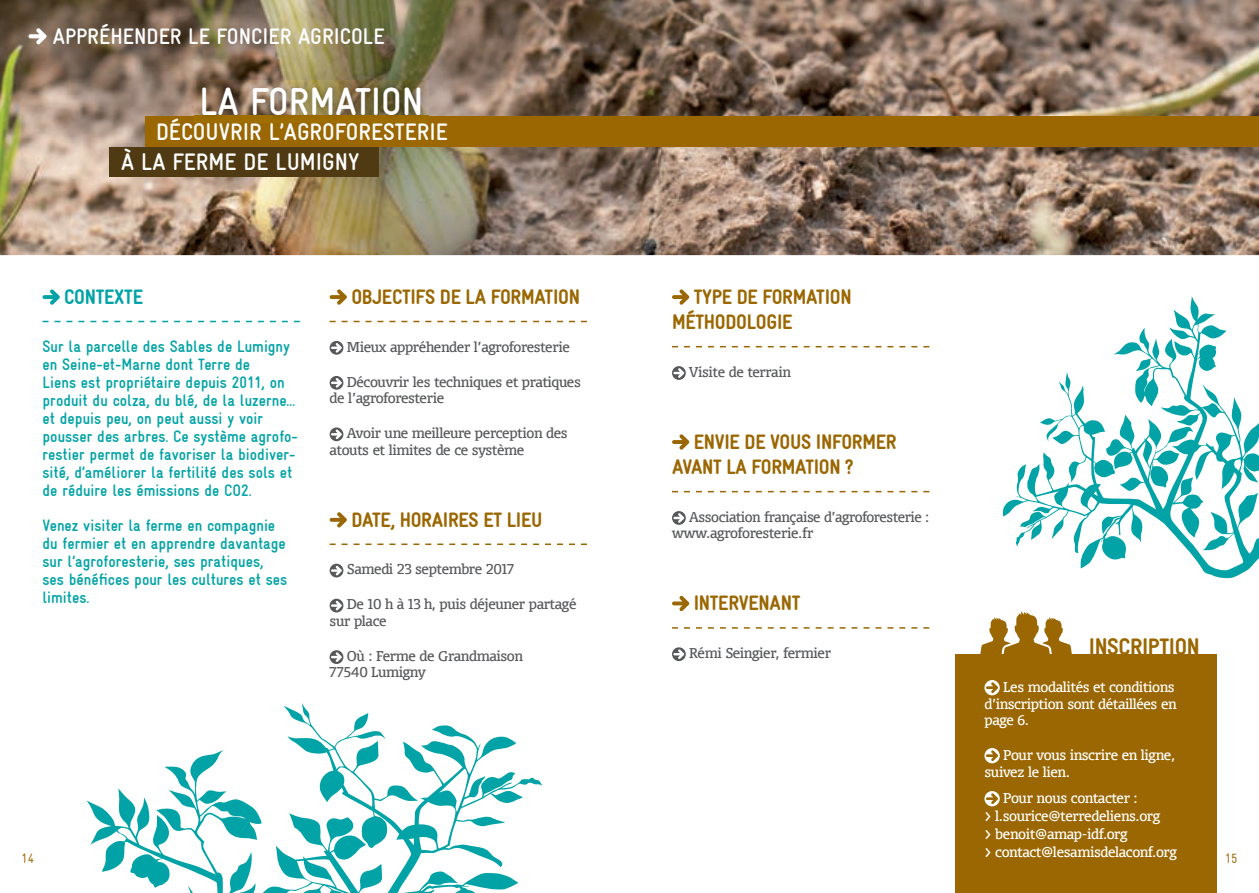
<style>
.page{position:relative;width:1259px;height:893px;background:#fff}
.page>*{position:absolute;margin:0;border:0;box-sizing:border-box;transform-origin:0 0}
.t1{font:700 condensed 39.15px "Gravur";color:#fff}
.t2{font:700 condensed 24px/30px "Gravur";color:#fff}
.t3{font:900 condensed 24px "Gravur";letter-spacing:-.015em;color:#9a6702}
.t4{font:700 condensed 22.5px "Gravur";color:#fff}
.t5{font:900 condensed 21px/25.2px "Gravur";letter-spacing:-.015em;color:#9a6702}
.t6{font:900 condensed 21px "Gravur";letter-spacing:-.015em;color:#02a3a6}
.t7{font:700 condensed 16.5px/18px "Gravur";color:#02a3a6}
.t8{font:13.5px/16.5px "Olsen LF";letter-spacing:-.025em;color:#57585a}
.t9{font:13.5px/16.5px "Olsen LF";letter-spacing:-.025em;color:#fff}
.t10{font:condensed 13.5px "Gravur";color:#a4721a}
</style>
<div class="page">
<img style="left:0;top:0;width:1259px;height:255px">
<div style="left:146px;top:116px;width:1113px;height:31px;background:#9a6702"></div>
<div style="left:109px;top:147px;width:269px;height:30px;background:#4f3a13"></div>
<img style="left:195px;top:80px;width:233px;height:36px">
<svg style="left:672px;top:346px;width:257px;height:1px"></svg>
<svg style="left:672px;top:491px;width:257px;height:1px"></svg>
<svg style="left:672px;top:627px;width:257px;height:2px"></svg>
<svg style="left:672px;top:289px;width:17px;height:16px"></svg>
<svg style="left:672px;top:366px;width:14px;height:14px"></svg>
<svg style="left:672px;top:434px;width:17px;height:16px"></svg>
<svg style="left:672px;top:511px;width:14px;height:14px"></svg>
<svg style="left:672px;top:596px;width:17px;height:15px"></svg>
<svg style="left:672px;top:647px;width:14px;height:14px"></svg>
<svg style="left:43px;top:321px;width:257px;height:1px"></svg>
<svg style="left:43px;top:289px;width:17px;height:16px"></svg>
<svg style="left:330px;top:321px;width:257px;height:1px"></svg>
<svg style="left:330px;top:543px;width:257px;height:2px"></svg>
<svg style="left:330px;top:289px;width:17px;height:16px"></svg>
<svg style="left:330px;top:341px;width:13px;height:14px"></svg>
<svg style="left:330px;top:376px;width:13px;height:14px"></svg>
<svg style="left:330px;top:427px;width:13px;height:14px"></svg>
<svg style="left:330px;top:512px;width:17px;height:15px"></svg>
<svg style="left:330px;top:564px;width:13px;height:13px"></svg>
<svg style="left:330px;top:599px;width:13px;height:13px"></svg>
<svg style="left:330px;top:650px;width:13px;height:14px"></svg>
<svg style="left:28px;top:28px;width:19px;height:16px"></svg>
<div style="left:955px;top:654px;width:261px;height:239px;background:#9a6702"></div>
<svg style="left:984px;top:680px;width:15px;height:15px"></svg>
<svg style="left:984px;top:748px;width:15px;height:15px"></svg>
<svg style="left:984px;top:791px;width:15px;height:15px"></svg>
<svg style="left:980px;top:617px;width:22px;height:37px"></svg>
<svg style="left:1002px;top:296px;width:257px;height:366px"></svg>
<svg style="left:86px;top:703px;width:456px;height:190px"></svg>
<h3 class="t4" style="left:53px;top:24px;width:333px">APPRÉHENDER LE FONCIER AGRICOLE</h3>
<h1 class="t1" style="left:199px;top:80px;width:226px">LA FORMATION</h1>
<h2 class="t2" style="left:121px;top:117px;width:328px;text-indent:35px">DÉCOUVRIR L’AGROFORESTERIE<br>À LA FERME DE LUMIGNY</h2>
<p class="t6" style="left:64px;top:285px;width:80px">CONTEXTE</p>
<p class="t7" style="left:43px;top:337px;width:257px">Sur la parcelle des Sables de Lumigny en Seine-et-Marne dont Terre de<br>Liens est propriétaire depuis 2011, on produit du colza, du blé, de la luzerne… et depuis peu, on peut aussi y voir pousser des arbres. Ce système agrofo&shy;restier permet de favoriser la biodiver&shy;sité, d’améliorer la fertilité des sols et de réduire les émissions de CO2.</p>
<p class="t7" style="left:43px;top:516px;width:246px">Venez visiter la ferme en compagnie du fermier et en apprendre davantage sur l’agroforesterie, ses pratiques, ses bénéfices pour les cultures et ses limites.</p>
<p class="t5" style="left:351px;top:284px;width:230px">OBJECTIFS DE LA FORMATION</p>
<p class="t8" style="left:347px;top:338px;width:224px">Mieux appréhender l’agroforesterie</p>
<p class="t8" style="left:330px;top:373px;width:253px;text-indent:17px">Découvrir les techniques et pratiques de l’agroforesterie</p>
<p class="t8" style="left:330px;top:425px;width:240px;text-indent:17px">Avoir une meilleure perception des atouts et limites de ce système</p>
<p class="t5" style="left:672px;top:284px;width:181px;text-indent:22px">TYPE DE FORMATION<br>MÉTHODOLOGIE</p>
<p class="t8" style="left:689px;top:363px;width:103px">Visite de terrain</p>
<p class="t5" style="left:672px;top:429px;width:226px;text-indent:22px">ENVIE DE VOUS INFORMER<br>AVANT LA FORMATION ?</p>
<p class="t8" style="left:672px;top:508px;width:259px;text-indent:17px">Association française d’agroforesterie : www.agroforesterie.fr</p>
<p class="t5" style="left:351px;top:507px;width:193px">DATE, HORAIRES ET LIEU</p>
<p class="t8" style="left:347px;top:561px;width:169px">Samedi 23 septembre 2017</p>
<p class="t8" style="left:330px;top:596px;width:248px;text-indent:17px">De 10 h à 13 h, puis déjeuner partagé sur place</p>
<p class="t8" style="left:330px;top:647px;width:195px;text-indent:17px">Où : Ferme de Grandmaison<br>77540 Lumigny</p>
<p class="t5" style="left:694px;top:590px;width:108px">INTERVENANT</p>
<p class="t8" style="left:689px;top:644px;width:143px">Rémi Seingier, fermier</p>
<h2 class="t3" style="left:1088px;top:634px;width:112px">INSCRIPTION</h2>
<p class="t9" style="left:984px;top:679px;width:194px;text-indent:19px">Les modalités et conditions d’inscription sont détaillées en page 6.</p>
<p class="t9" style="left:984px;top:747px;width:192px;text-indent:19px">Pour vous inscrire en ligne, suivez le lien.</p>
<p class="t9" style="left:984px;top:789px;width:194px;line-height:18px;text-indent:19px">Pour nous contacter :<br>&gt; l.sourice@terredeliens.org<br>&gt; benoit@amap-idf.org<br>&gt; contact@lesamisdelaconf.org</p>
<p class="t10" style="left:21px;top:850px;width:14px">14</p>
<p class="t10" style="left:1224px;top:850px;width:14px">15</p>
</div>
